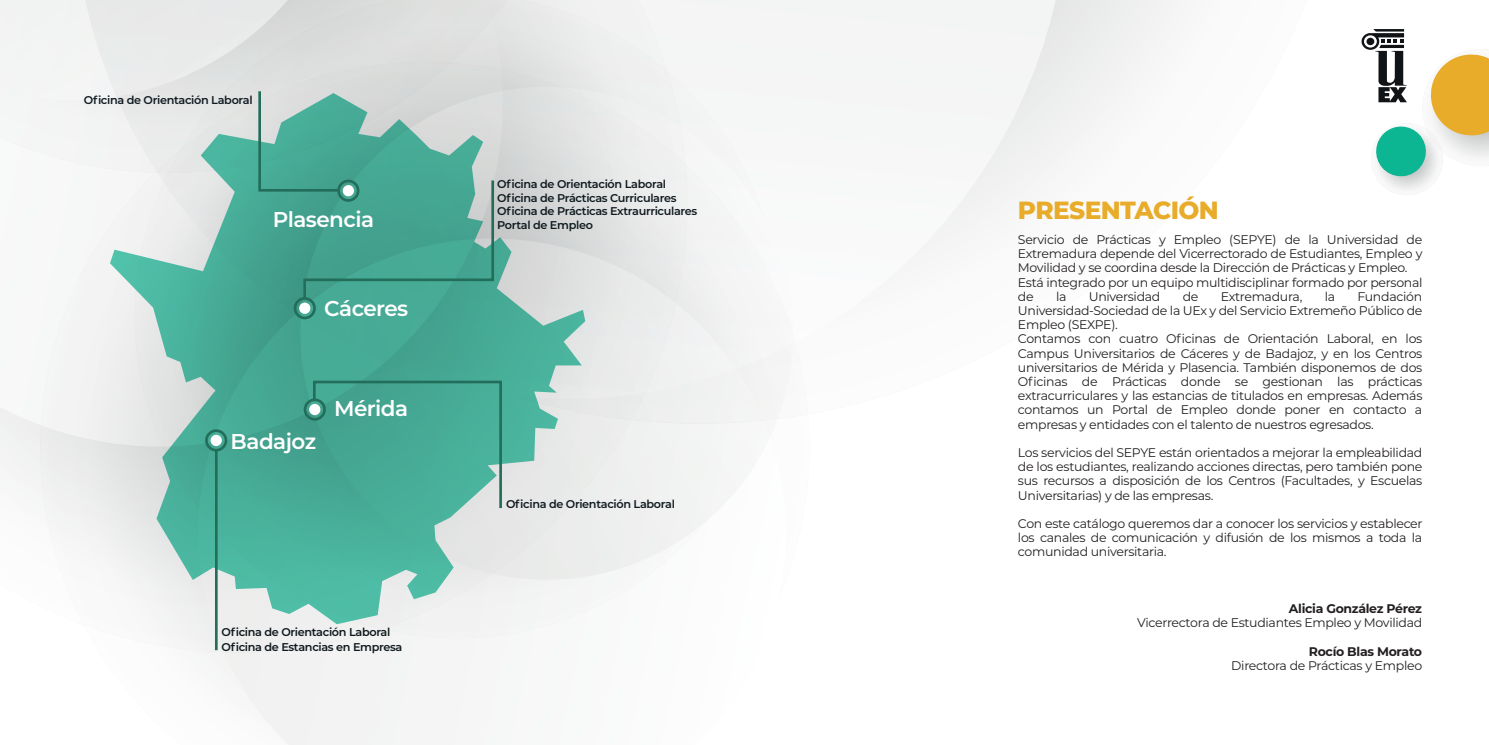
<style>
.page{position:relative;width:1489px;height:745px;background:#fff}
.page>*{position:absolute;margin:0;border:0;box-sizing:border-box;transform-origin:0 0}
.t1{font:800 24.75px "Montserrat";letter-spacing:-.025em;color:#e8ac2a}
.t2{font:600 21.38px "Montserrat";letter-spacing:-.025em;color:#fff}
.t3{font:12.5px/14.1px "Montserrat";letter-spacing:-.025em;color:#231f20}
.t4{font:700 12.5px "Montserrat";letter-spacing:-.025em;color:#231f20}
.t5{font:600 11.25px/14.1px "Montserrat";letter-spacing:-.03em;color:#101b1f}
.t6{font:600 11.25px "Montserrat";letter-spacing:-.03em;color:#111b22}
</style>
<div class="page">
<div style="left:1095px;top:0;width:89px;height:130px;background:#f4f4f4"></div>
<div style="left:779px;top:0;width:316px;height:267px;background:#f5f5f5"></div>
<div style="left:206px;top:652px;width:227px;height:92px;background:#f3f3f3"></div>
<div style="left:687px;top:0;width:92px;height:72px;background:#f4f5f4"></div>
<div style="left:687px;top:87px;width:141px;height:449px;background:#f6f7f6"></div>
<svg style="left:21px;top:0;width:666px;height:652px"></svg>
<svg style="left:0;top:0;width:534px;height:478px"></svg>
<svg style="left:110px;top:93px;width:475px;height:530px;background:#9acbc1"></svg>
<div style="left:294px;top:297px;width:22px;height:22px;border:3px solid #226e5b;border-radius:50%"></div>
<div style="left:299px;top:302px;width:11px;height:11px;background:#fff;border-radius:50%"></div>
<div style="left:205px;top:429px;width:22px;height:22px;border:3px solid #226e5b;border-radius:50%"></div>
<div style="left:210px;top:434px;width:12px;height:12px;background:#fff;border-radius:50%"></div>
<div style="left:304px;top:398px;width:22px;height:22px;border:3px solid #226e5b;border-radius:50%"></div>
<svg style="left:309px;top:403px;width:11px;height:12px"></svg>
<hr style="left:215px;top:450px;width:3px;height:199px;background:#226e5b">
<svg style="left:311px;top:379px;width:192px;height:131px;background:#4baa96"></svg>
<svg style="left:257px;top:89px;width:238px;height:212px;background:#63af9f"></svg>
<svg style="left:1361px;top:29px;width:127px;height:166px"></svg>
<p class="t6" style="left:84px;top:92px;width:170px">Oficina de Orientación Laboral</p>
<h2 class="t2" style="left:273px;top:204px;width:103px">Plasencia</h2>
<h2 class="t2" style="left:324px;top:293px;width:86px">Cáceres</h2>
<h2 class="t2" style="left:334px;top:393px;width:76px">Mérida</h2>
<h2 class="t2" style="left:231px;top:426px;width:87px">Badajoz</h2>
<p class="t5" style="left:221px;top:624px;width:182px">Oficina de Orientación Laboral<br>Oficina de Estancias en Empresa</p>
<p class="t5" style="left:497px;top:176px;width:181px">Oficina de Orientación Laboral<br>Oficina de Prácticas Curriculares</p>
<p class="t5" style="left:497px;top:203px;width:201px">Oficina de Prácticas Extraurriculares<br>Portal de Empleo</p>
<p class="t5" style="left:506px;top:496px;width:170px">Oficina de Orientación Laboral</p>
<h1 class="t1" style="left:1017px;top:192px;width:202px">PRESENTACIÓN</h1>
<p class="t3" style="left:1017px;top:232px;width:406px">Servicio de Prácticas y Empleo (SEPYE) de la Universidad de Extremadura depende del Vicerrectorado de Estudiantes, Empleo y Movilidad y se coordina desde la Dirección de Prácticas y Empleo.<br>Está integrado por un equipo multidisciplinar formado por personal de</p>
<p class="t3" style="left:1017px;top:289px;width:406px;text-indent:339px">Fundación Universidad-Sociedad de la UEx y del Servicio Extremeño Público de Empleo (SEXPE).<br>Contamos con cuatro Oficinas de Orientación Laboral, en los Campus Universitarios de Cáceres y de Badajoz, y en los Centros universitarios de Mérida y Plasencia. También disponemos de dos Oficinas de Prácticas donde se gestionan las prácticas extracurriculares y las estancias de titulados en empresas. Además contamos un Portal de Empleo donde poner en contacto a empresas y entidades con el talento de nuestros egresados.</p>
<p class="t3" style="left:1017px;top:444px;width:406px;text-align:justify">Los servicios del SEPYE están orientados a mejorar la empleabilidad de los estudiantes, realizando acciones directas, pero también pone sus recursos a disposición de los Centros (Facultades, y Escuelas Universitarias) y de las empresas.</p>
<p class="t3" style="left:1017px;top:515px;width:406px;text-align:justify">Con este catálogo queremos dar a conocer los servicios y establecer los canales de comunicación y difusión de los mismos a toda la comunidad universitaria.</p>
<p class="t3" style="left:1055px;top:289px;width:12px">la</p>
<p class="t3" style="left:1088px;top:289px;width:73px">Universidad</p>
<p class="t3" style="left:1182px;top:289px;width:17px">de</p>
<p class="t3" style="left:1220px;top:289px;width:83px">Extremadura,</p>
<p class="t3" style="left:1324px;top:289px;width:12px">la</p>
<p class="t4" style="left:1288px;top:599px;width:135px">Alicia González Pérez</p>
<p class="t3" style="left:1137px;top:615px;width:286px">Vicerrectora de Estudiantes Empleo y Movilidad</p>
<p class="t4" style="left:1308px;top:641px;width:115px">Rocío Blas Morato</p>
<p class="t3" style="left:1231px;top:657px;width:192px">Directora de Prácticas y Empleo</p>
</div>
